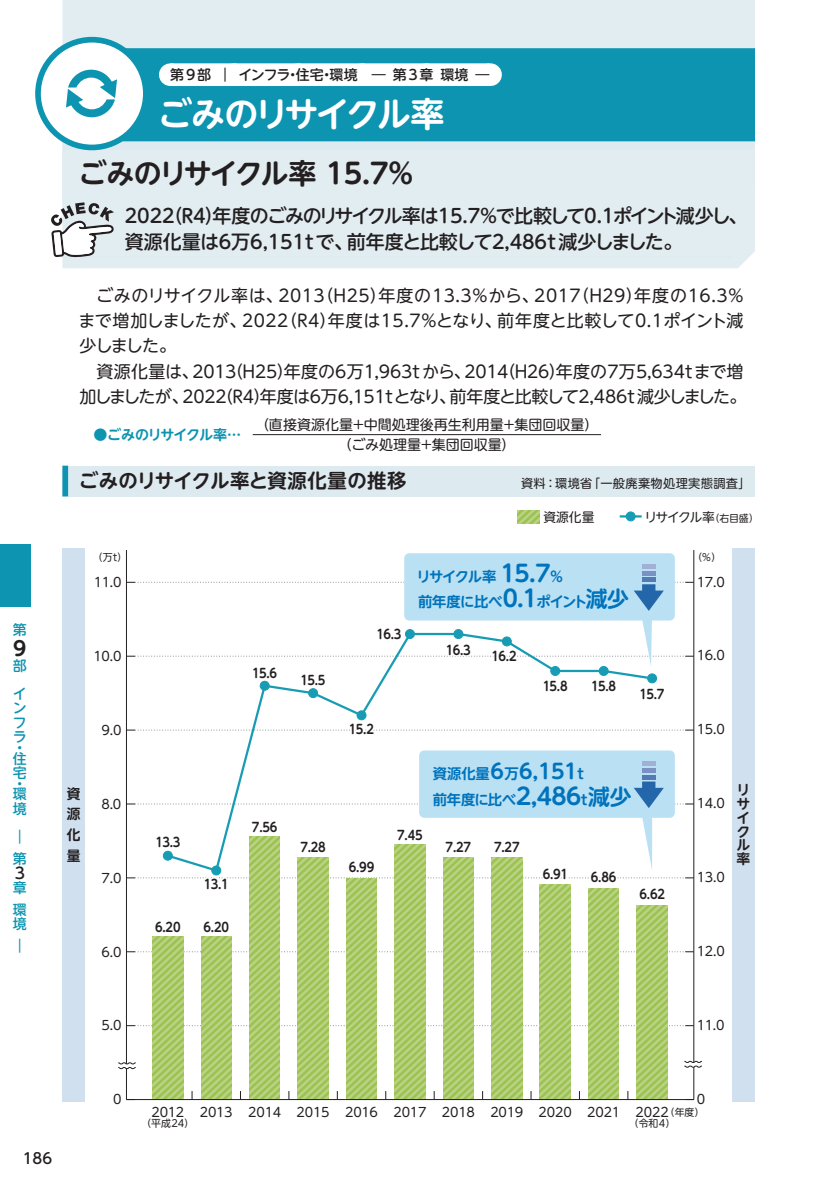
<style>
.page{position:relative;width:840px;height:1191px;background:#fff}
.page>*{position:absolute;margin:0;border:0;box-sizing:border-box;transform-origin:0 0}
.t1{font:500 62.4px "UD Shin M Go Pro";color:#0c94b0}
.t2{font:700 34px "UD Shin M Go Pro De";letter-spacing:-.085em;color:#fff}
.t3{font:700 28px "UD Shin M Go Pro De";letter-spacing:-.07em;color:#231f20}
.t4{font:700 19.8px "UD Shin M Go Pro De";color:#231f20}
.t5{font:700 19.4px "UD Shin M Go Pro De";letter-spacing:.02em;color:#231f20}
.t6{font:500 19px/26px "UD Shin M Go Pro";letter-spacing:-.025em;color:#231f20}
.t7{font:17px/25.4px "UD Shin M Go Pro";letter-spacing:-.01em;color:#231f20;text-align:justify}
.t8{font:500 15.6px "UD Shin M Go Pro";color:#231f20}
.t9{font:500 14.8px "UD Shin Go Pro";color:#231f20}
.t10{font:700 14.2px/25.6px "UD Shin M Go Pro De";letter-spacing:-.015em;color:#0073bc}
.t11{font:700 14.2px/25.6px "UD Shin M Go Pro De";letter-spacing:-.075em;color:#0073bc}
.t12{font:14px/19.6px "UD Shin M Go Pro";color:#231f20;text-align:center}
.t13{font:500 14px "UD Shin M Go Pro";color:#231f20}
.t14{font:500 14px/10.8px "UD Shin M Go Pro";color:#0c94b0}
.t15{font:700 14px "UD Shin M Go Pro De";letter-spacing:-.065em;color:#0c94b0}
.t16{font:700 13.8px/13.8px "UD Shin M Go Pro De";color:#231f20;text-align:justify}
.t17{font:12.8px "UD Shin M Go Pro";letter-spacing:-.02em;color:#231f20}
.t18{font:700 12.8px "UD Shin M Go Pro De";letter-spacing:-.04em;color:#231f20;scale:.9 1}
.t19{font:12.2px "UD Shin M Go Pro";letter-spacing:.03em;color:#231f20}
.t20{font:10px "UD Shin M Go Pro";color:#231f20}
.s1{font-size:10px}
.s2{font-size:23px}
.s3{font-size:21.8px}
.s4{font-size:20.4px}
.s5{font-size:14px}
</style>
<div class="page">
<div style="left:62px;top:48px;width:692px;height:40px;background:#0c94b0"></div>
<div style="left:62px;top:0;width:692px;height:48px;background:#e2edf2"></div>
<div style="left:170px;top:63px;width:319px;height:23px;background:#fff"></div>
<svg style="left:234px;top:63px;width:223px;height:1px"></svg>
<svg style="left:489px;top:63px;width:1px;height:23px"></svg>
<div style="left:62px;top:88px;width:692px;height:54px;background:#0c94b0"></div>
<div style="left:62px;top:142px;width:692px;height:8px;background:#ddeaf0"></div>
<div style="left:62px;top:150px;width:692px;height:118px;background:#e2edf2"></div>
<hr style="left:62px;top:257px;width:669px;height:1px;background:#ddeaf0">
<div style="left:62px;top:465px;width:692px;height:31px;background:#ddeaf0"></div>
<div style="left:62px;top:465px;width:6px;height:31px;background:#0c94b0"></div>
<hr style="left:252px;top:434px;width:348px;height:1px;background:#231f20">
<svg style="left:252px;top:434px;width:346px;height:2px"></svg>
<svg style="left:51px;top:202px;width:63px;height:56px"></svg>
<svg style="left:152px;top:937px;width:31px;height:162px;background:#aaca6a"></svg>
<svg style="left:201px;top:937px;width:30px;height:162px;background:#aaca6a"></svg>
<svg style="left:249px;top:902px;width:31px;height:197px;background:#aaca6a"></svg>
<svg style="left:298px;top:902px;width:30px;height:197px;background:#aaca6a"></svg>
<svg style="left:346px;top:902px;width:30px;height:197px;background:#aaca6a"></svg>
<svg style="left:394px;top:902px;width:31px;height:197px;background:#aaca6a"></svg>
<svg style="left:443px;top:902px;width:30px;height:197px;background:#aaca6a"></svg>
<svg style="left:491px;top:902px;width:30px;height:197px;background:#aaca6a"></svg>
<svg style="left:539px;top:902px;width:31px;height:197px;background:#aaca6a"></svg>
<svg style="left:588px;top:902px;width:30px;height:197px;background:#aaca6a"></svg>
<svg style="left:636px;top:906px;width:31px;height:193px;background:#aaca6a"></svg>
<svg style="left:517px;top:511px;width:22px;height:12px"></svg>
<hr style="left:619px;top:515px;width:22px;height:2px;background:#179cb4">
<div style="left:625px;top:512px;width:9px;height:9px;background:#179cb4;border-radius:50%"></div>
<div style="left:625px;top:511px;width:10px;height:10px;border:1px solid #179cb4;border-radius:50%"></div>
<hr style="left:126px;top:1099px;width:567px;height:1px;background:#231f20">
<hr style="left:126px;top:550px;width:1px;height:549px;background:#231f20">
<svg style="left:127px;top:1025px;width:566px;height:1px"></svg>
<svg style="left:127px;top:951px;width:566px;height:1px"></svg>
<hr style="left:693px;top:550px;width:1px;height:549px;background:#231f20">
<svg style="left:118px;top:1062px;width:18px;height:7px"></svg>
<svg style="left:684px;top:1060px;width:18px;height:8px"></svg>
<div style="left:404px;top:553px;width:270px;height:67px;background:#b9e0f3;border-radius:5px"></div>
<div style="left:641px;top:577px;width:14px;height:5px;background:#547ab5"></div>
<hr style="left:641px;top:571px;width:14px;height:4px;background:#7b91c4">
<hr style="left:641px;top:564px;width:14px;height:4px;background:#a2b0d5">
<svg style="left:127px;top:582px;width:566px;height:320px"></svg>
<div style="left:62px;top:548px;width:23px;height:553px;background:#d1e0ef"></div>
<div style="left:731px;top:548px;width:23px;height:553px;background:#d1e0ef"></div>
<div style="left:38px;top:40px;width:108px;height:107px;background:#fff;border-radius:50%"></div>
<svg style="left:66px;top:70px;width:51px;height:47px"></svg>
<div style="left:35px;top:37px;width:114px;height:113px;border:6px solid #0c94b0;border-radius:50%"></div>
<h1 class="t1" style="left:-11px;top:525px;width:64px">█</h1>
<p class="t14" style="left:13px;top:623px;width:15px">第</p>
<p class="t14" style="left:13px;top:650px;width:15px;line-height:28.6px">部イ</p>
<p class="t14" style="left:13px;top:700px;width:14px;line-height:14.2px;text-align:justify">ンフラ</p>
<p class="t14" style="left:13px;top:741px;width:15px">・住</p>
<p class="t14" style="left:13px;top:766px;width:15px">宅・環</p>
<p class="t14" style="left:13px;top:793px;width:15px;line-height:28.6px">境︱</p>
<p class="t14" style="left:13px;top:852px;width:15px">第</p>
<p class="t8" style="left:15px;top:860px;width:12px">3</p>
<p class="t14" style="left:13px;top:876px;width:15px;line-height:21.6px">章環</p>
<p class="t14" style="left:13px;top:912px;width:15px;line-height:21.6px">境︱</p>
<p class="t4" style="left:13px;top:632px;width:15px">9</p>
<p class="t13" style="left:170px;top:64px;width:320px">第9部 ｜ インフラ・住宅・環境 ― 第3章 環境 ―</p>
<h2 class="t2" style="left:158px;top:87px;width:288px">ごみのリサイクル率</h2>
<h3 class="t3" style="left:79px;top:150px;width:337px">ごみのリサイクル率 15.7％</h3>
<p class="t6" style="left:125px;top:202px;width:624px">2022（R4）年度のごみのリサイクル率は15.7％で比較して0.1ポイント減少し、資源化量は6万6,151tで、前年度と比較して2,486t減少しました。</p>
<p class="t7" style="left:78px;top:282px;width:667px;text-indent:18px">ごみのリサイクル率は、2013（H25）年度の13.3％から、2017（H29）年度の16.3％まで増加しましたが、2022（R4）年度は15.7％となり、前年度と比較して0.1ポイント減少しました。</p>
<p class="t7" style="left:79px;top:358px;width:668px;text-align:right">資源化量は、2013（H25）年度の6万1,963tから、2014（H26）年度の7万5,634tまで増加しましたが、2022（R4）年度は6万6,151tとなり、前年度と比較して2,486t減少しました。</p>
<p class="t15" style="left:94px;top:423px;width:149px">●ごみのリサイクル率…</p>
<p class="t12" style="left:255px;top:414px;width:344px">（直接資源化量＋中間処理後再生利用量＋集団回収量）（ごみ処理量＋集団回収量）</p>
<p class="t5" style="left:79px;top:465px;width:329px">ごみのリサイクル率と資源化量の推移</p>
<p class="t19" style="left:520px;top:474px;width:231px">資料：環境省「一般廃棄物処理実態調査」</p>
<p class="t17" style="left:543px;top:506px;width:52px">資源化量</p>
<p class="t17" style="left:644px;top:506px;width:116px">リサイクル率<span class="s1">（右目盛）</span></p>
<p class="t20" style="left:692px;top:549px;width:30px">（%）</p>
<p class="t20" style="left:93px;top:549px;width:36px">（万t）</p>
<p class="t11" style="left:416px;top:563px;width:214px">リサイクル率 <span class="s2">15.7</span>％<br>前年度に比べ<span class="s2">0.1</span>ポイント<span class="s3">減少</span></p>
<p class="t17" style="left:696px;top:571px;width:29px">17.0</p>
<p class="t17" style="left:94px;top:572px;width:29px">11.0</p>
<p class="t17" style="left:93px;top:645px;width:29px">10.0</p>
<p class="t17" style="left:101px;top:719px;width:21px">9.0</p>
<p class="t18" style="left:252px;top:662px;width:29px">15.6</p>
<p class="t18" style="left:300px;top:669px;width:29px">15.5</p>
<p class="t18" style="left:376px;top:623px;width:29px">16.3</p>
<p class="t18" style="left:349px;top:719px;width:29px">15.2</p>
<p class="t18" style="left:445px;top:639px;width:29px">16.3</p>
<p class="t18" style="left:491px;top:646px;width:29px">16.2</p>
<p class="t18" style="left:542px;top:676px;width:29px">15.8</p>
<p class="t18" style="left:590px;top:676px;width:29px">15.8</p>
<p class="t18" style="left:639px;top:684px;width:29px">15.7</p>
<p class="t17" style="left:696px;top:645px;width:29px">16.0</p>
<p class="t17" style="left:696px;top:719px;width:29px">15.0</p>
<p class="t10" style="left:432px;top:760px;width:200px">資源化量<span class="s4">6</span>万<span class="s4">6,151</span>t<br>前年度に比べ<span class="s2">2,486</span><span class="s5">t</span><span class="s3">減少</span></p>
<p class="t16" style="left:67px;top:782px;width:15px;line-height:20.6px">資源化量</p>
<p class="t16" style="left:736px;top:782px;width:15px;text-align:left">リサイクル率</p>
<p class="t17" style="left:696px;top:793px;width:29px">14.0</p>
<p class="t17" style="left:101px;top:793px;width:21px">8.0</p>
<p class="t18" style="left:252px;top:816px;width:30px">7.56</p>
<p class="t18" style="left:397px;top:824px;width:30px">7.45</p>
<p class="t18" style="left:155px;top:831px;width:29px">13.3</p>
<p class="t18" style="left:300px;top:836px;width:30px">7.28</p>
<p class="t18" style="left:445px;top:837px;width:30px">7.27</p>
<p class="t18" style="left:494px;top:837px;width:30px">7.27</p>
<p class="t18" style="left:348px;top:856px;width:30px">6.99</p>
<p class="t18" style="left:542px;top:864px;width:30px">6.91</p>
<p class="t18" style="left:590px;top:867px;width:30px">6.86</p>
<p class="t17" style="left:696px;top:867px;width:29px">13.0</p>
<p class="t17" style="left:101px;top:867px;width:21px">7.0</p>
<p class="t18" style="left:204px;top:873px;width:29px">13.1</p>
<p class="t18" style="left:639px;top:884px;width:30px">6.62</p>
<p class="t17" style="left:101px;top:941px;width:21px">6.0</p>
<p class="t18" style="left:155px;top:916px;width:30px">6.20</p>
<p class="t18" style="left:203px;top:916px;width:30px">6.20</p>
<p class="t17" style="left:696px;top:940px;width:29px">12.0</p>
<p class="t17" style="left:101px;top:1015px;width:21px">5.0</p>
<p class="t17" style="left:696px;top:1014px;width:29px">11.0</p>
<p class="t9" style="left:23px;top:1146px;width:31px">186</p>
<p class="t17" style="left:113px;top:1089px;width:10px">0</p>
<p class="t17" style="left:151px;top:1101px;width:470px">2012 2013 2014 2015 2016 2017 2018 2019 2020 2021</p>
<p class="t20" style="left:141px;top:1115px;width:54px">（平成24）</p>
<p class="t17" style="left:696px;top:1088px;width:10px">0</p>
<p class="t17" style="left:635px;top:1101px;width:35px">2022</p>
<p class="t20" style="left:628px;top:1115px;width:48px">（令和4）</p>
<p class="t20" style="left:664px;top:1104px;width:41px">（年度）</p>
</div>
